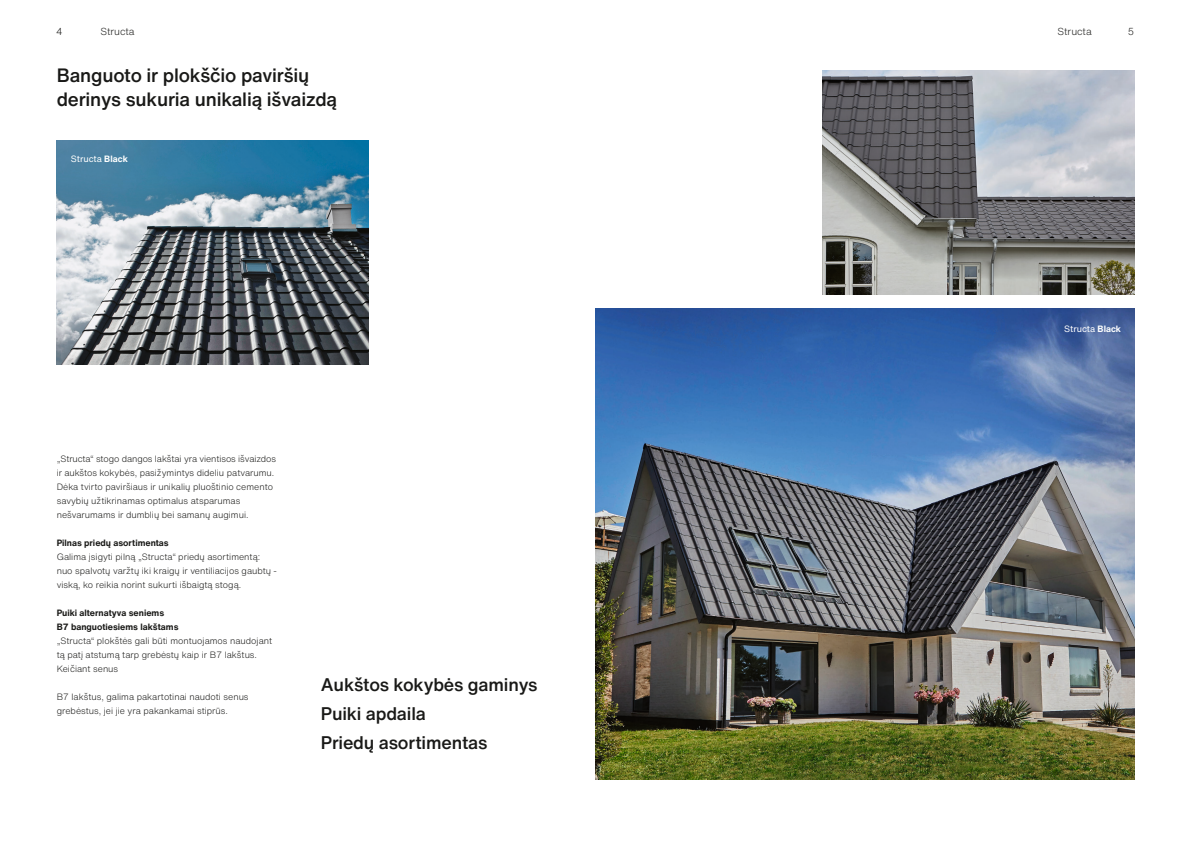
<style>
.page{position:relative;width:1191px;height:842px;background:#fff}
.page>*{position:absolute;margin:0;border:0;box-sizing:border-box;transform-origin:0 0}
.t1{font:500 19px/24px "Helvetica Now Text";letter-spacing:-.01em;color:#191917}
.t2{font:500 18px/29px "Helvetica Now Text";letter-spacing:-.01em;color:#191917}
.t3{font:300 10px "Helvetica Now Text";color:#191917}
.t4{font:300 9px/14px "Helvetica Now Text";color:#191917}
.t5{font:700 9px/14px "Helvetica Now Text";color:#191917}
.t6{font:9px "Helvetica Now Text";color:#fff}
.s1{font-weight:700}
</style>
<div class="page">
<img style="left:822px;top:71px;width:312px;height:224px">
<img style="left:57px;top:141px;width:312px;height:224px">
<img style="left:595px;top:309px;width:539px;height:471px">
<p class="t3" style="left:56px;top:25px;width:8px">4</p>
<p class="t3" style="left:100px;top:25px;width:36px">Structa</p>
<p class="t3" style="left:1057px;top:25px;width:36px">Structa</p>
<p class="t3" style="left:1127px;top:25px;width:8px">5</p>
<h1 class="t1" style="left:57px;top:63px;width:282px">Banguoto ir plokščio paviršių derinys sukuria unikalią išvaizdą</h1>
<p class="t6" style="left:71px;top:153px;width:58px">Structa <span class="s1">Black</span></p>
<p class="t4" style="left:57px;top:452px;width:221px">„Structa“ stogo dangos lakštai yra vientisos išvaizdos ir aukštos kokybės, pasižymintys dideliu patvarumu.<br>Dėka tvirto paviršiaus ir unikalių pluoštinio cemento savybių užtikrinamas optimalus atsparumas nešvarumams ir dumblių bei samanų augimui.</p>
<p class="t5" style="left:57px;top:536px;width:114px">Pilnas priedų asortimentas</p>
<p class="t4" style="left:57px;top:550px;width:222px">Galima įsigyti pilną „Structa“ priedų asortimentą: nuo spalvotų varžtų iki kraigų ir ventiliacijos gaubtų - viską, ko reikia norint sukurti išbaigtą stogą.</p>
<p class="t5" style="left:57px;top:606px;width:123px">Puiki alternatyva seniems<br>B7 banguotiesiems lakštams</p>
<p class="t4" style="left:57px;top:634px;width:217px">„Structa“ plokštės gali būti montuojamos naudojant tą patį atstumą tarp grebėstų kaip ir B7 lakštus.<br>Keičiant senus</p>
<p class="t4" style="left:57px;top:690px;width:193px">B7 lakštus, galima pakartotinai naudoti senus grebėstus, jei jie yra pakankamai stiprūs.</p>
<h2 class="t2" style="left:321px;top:671px;width:218px">Aukštos kokybės gaminys<br>Puiki apdaila<br>Priedų asortimentas</h2>
<p class="t6" style="left:1064px;top:323px;width:58px">Structa <span class="s1">Black</span></p>
</div>
